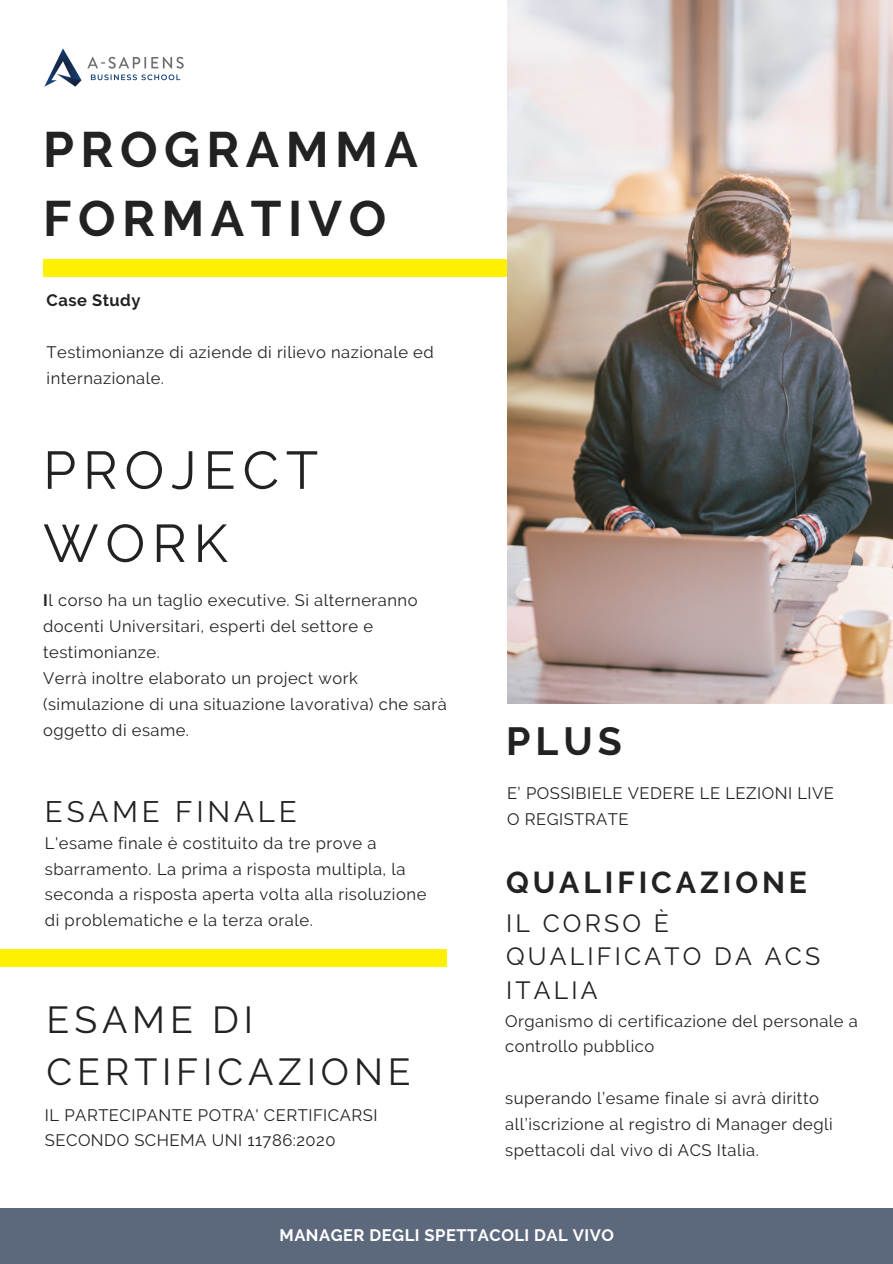
<style>
.page{position:relative;width:893px;height:1264px;background:#fff}
.page>*{position:absolute;margin:0;border:0;box-sizing:border-box;transform-origin:0 0}
.t1{font:52.95px/73.2px "Raleway";letter-spacing:.13em;color:#222}
.t2{font:700 49.65px/68.7px "Raleway";letter-spacing:.13em;color:#222}
.t3{font:700 39.15px "Raleway";color:#222}
.t4{font:37.5px/51.8px "Raleway";letter-spacing:.13em;color:#222}
.t5{font:700 30.15px "Raleway";letter-spacing:.13em;color:#222}
.t6{font:29.55px "Raleway";letter-spacing:.13em;color:#222}
.t7{font:24.75px/33.8px "Raleway";letter-spacing:.13em;color:#222}
.t8{font:16.65px/25.8px "Raleway";letter-spacing:.03em;color:#222}
.t9{font:16.5px/25.8px "Raleway";letter-spacing:.03em;color:#222}
.t10{font:700 16.5px "Raleway";letter-spacing:.03em;color:#fff}
.t11{font:700 16.5px "Raleway";letter-spacing:.03em;color:#222}
.s1{font-weight:700}
</style>
<div class="page">
<div style="left:43px;top:259px;width:849px;height:17px;background:#fef001"></div>
<img style="left:507px;top:0;width:385px;height:703px">
<div style="left:0;top:1208px;width:892px;height:55px;background:#5c697d"></div>
<div style="left:0;top:949px;width:446px;height:17px;background:#fef001"></div>
<img style="left:44px;top:49px;width:140px;height:37px">
<p class="t2" style="left:43px;top:115px;width:376px">PROGRAMMA<br>FORMATIVO</p>
<p class="t11" style="left:47px;top:291px;width:95px">Case Study</p>
<h1 class="t9" style="left:47px;top:339px;width:388px">Testimonianze di aziende di rilievo nazionale ed internazionale.</h1>
<p class="t1" style="left:43px;top:433px;width:276px">PROJECT<br>WORK</p>
<h5 class="t9" style="left:43px;top:587px;width:376px"><span class="s1">I</span>l corso ha un taglio executive. Si alterneranno docenti Universitari, esperti del settore e testimonianze.</h5>
<p class="t9" style="left:43px;top:665px;width:405px">Verrà inoltre elaborato un project work (simulazione di una situazione lavorativa) che sarà oggetto di esame.</p>
<p class="t6" style="left:45px;top:794px;width:253px">ESAME FINALE</p>
<h4 class="t8" style="left:45px;top:829px;width:383px">L'esame finale è costituito da tre prove a sbarramento. La prima a risposta multipla, la seconda a risposta aperta volta alla risoluzione di problematiche e la terza orale.</h4>
<p class="t4" style="left:47px;top:993px;width:365px">ESAME DI<br>CERTIFICAZIONE</p>
<p class="t8" style="left:45px;top:1101px;width:334px">IL PARTECIPANTE POTRA' CERTIFICARSI<br>SECONDO SCHEMA UNI 11786:2020</p>
<h2 class="t3" style="left:506px;top:718px;width:117px">PLUS</h2>
<p class="t8" style="left:507px;top:780px;width:328px">E’ POSSIBIELE VEDERE LE LEZIONI LIVE<br>O REGISTRATE</p>
<p class="t5" style="left:506px;top:864px;width:302px">QUALIFICAZIONE</p>
<h3 class="t7" style="left:506px;top:906px;width:315px">IL CORSO È<br>QUALIFICATO DA ACS<br>ITALIA</h3>
<p class="t8" style="left:505px;top:1007px;width:354px">Organismo di certificazione del personale a controllo pubblico</p>
<h6 class="t8" style="left:505px;top:1085px;width:329px">superando l’esame finale si avrà diritto all’iscrizione al registro di Manager degli spettacoli dal vivo di ACS Italia.</h6>
<p class="t10" style="left:279px;top:1225px;width:336px">MANAGER DEGLI SPETTACOLI DAL VIVO</p>
</div>
